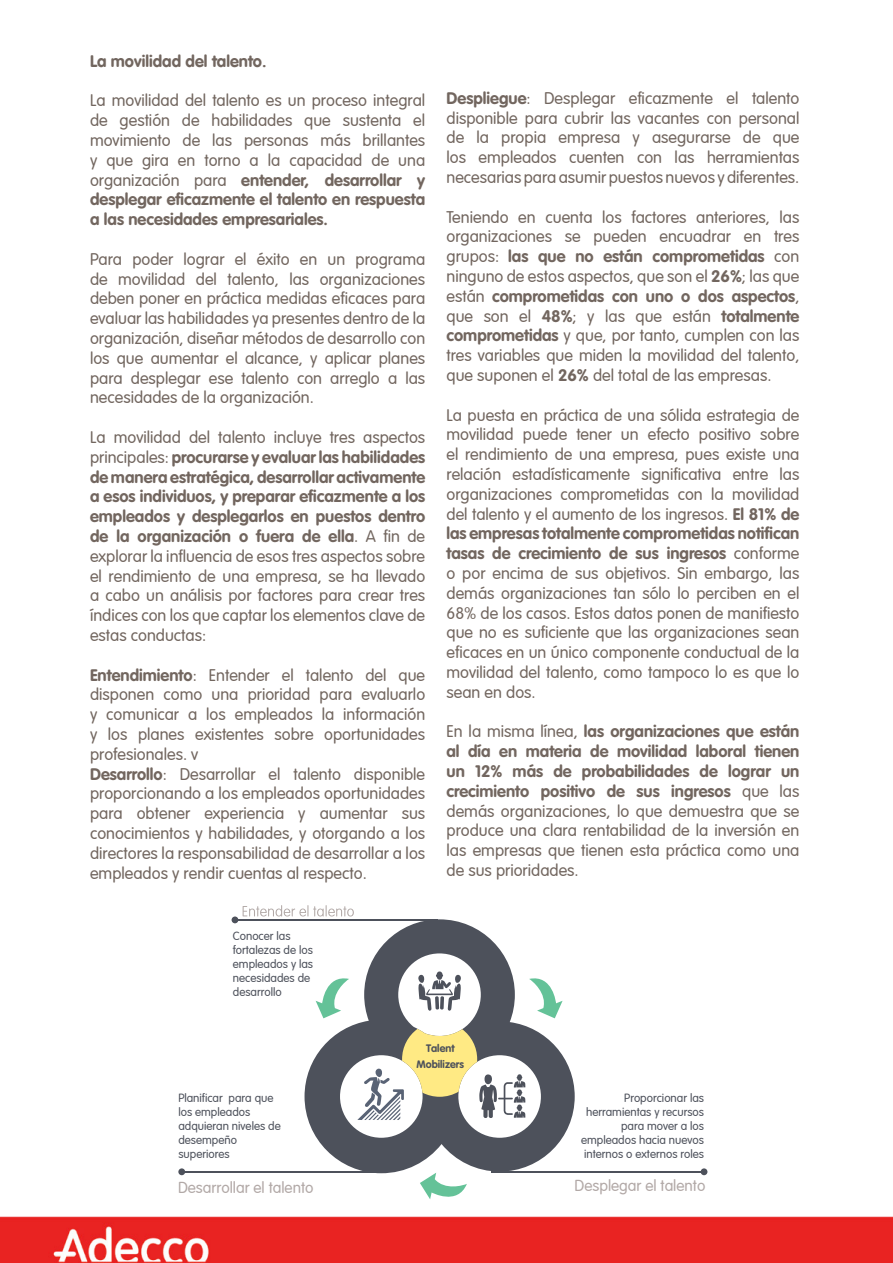
<style>
.page{position:relative;width:893px;height:1263px;background:#fff}
.page>*{position:absolute;margin:0;border:0;box-sizing:border-box;transform-origin:0 0}
.t1{font:300 16.5px/19.8px "VAG Rounded LT";color:#72665f;text-align:justify}
.t2{font:700 16.5px/19.8px "VAG Rounded";color:#72665f;text-align:justify}
.t3{font:700 16.5px "VAG Rounded LT";color:#72665f}
.t4{font:300 15.6px "VAG Rounded LT";color:#b2a9a7}
.t5{font:300 11.7px/14px "VAG Rounded LT";color:#4d515b}
.t6{font:700 10.65px/15.6px "VAG Rounded";color:#4d515b;text-align:center}
.s1{font-family:"VAG Rounded LT";font-weight:300}
.s2{font-family:"VAG Rounded";font-weight:700}
</style>
<div class="page">
<img style="left:0;top:1216px;width:893px;height:47px">
<hr style="left:491px;top:1171px;width:213px;height:2px;background:#4d515b">
<div style="left:701px;top:1168px;width:6px;height:7px;background:#4d515b;border-radius:50%"></div>
<hr style="left:182px;top:1171px;width:205px;height:2px;background:#4d515b">
<div style="left:178px;top:1168px;width:7px;height:7px;background:#4d515b;border-radius:50%"></div>
<hr style="left:235px;top:919px;width:203px;height:2px;background:#4d515b">
<div style="left:232px;top:916px;width:6px;height:7px;background:#4d515b;border-radius:50%"></div>
<svg style="left:308px;top:1056px;width:267px;height:117px;fill:#4d515b"></svg>
<svg style="left:420px;top:1173px;width:47px;height:26px"></svg>
<svg style="left:243px;top:905px;width:320px;height:215px"></svg>
<p class="t3" style="left:90px;top:51px;width:178px">La movilidad del talento.</p>
<p class="t1" style="left:90px;top:91px;width:337px">La movilidad del talento es un proceso integral de gestión de habilidades que sustenta el movimiento de las personas más brillantes y que gira en torno a la capacidad de una</p>
<p class="t2" style="left:90px;top:170px;width:337px"><span class="s1">organización para</span> entender, desarrollar y desplegar eficazmente el talento en respuesta a las necesidades empresariales.</p>
<p class="t1" style="left:90px;top:250px;width:337px">Para poder lograr el éxito en un programa de movilidad del talento, las organizaciones deben poner en práctica medidas eficaces para evaluar las habilidades ya presentes dentro de la organización, diseñar métodos de desarrollo con los que aumentar el alcance, y aplicar planes para desplegar ese talento con arreglo a las necesidades de la organización.</p>
<p class="t1" style="left:90px;top:428px;width:337px">La movilidad del talento incluye tres aspectos</p>
<p class="t2" style="left:90px;top:447px;width:337px"><span class="s1">principales:</span> procurarse y evaluar las habilidades de manera estratégica, desarrollar activamente a esos individuos, y preparar eficazmente a los empleados y desplegarlos en puestos dentro de la organización o fuera de ella<span class="s1">. A fin de</span></p>
<p class="t1" style="left:90px;top:547px;width:337px">explorar la influencia de esos tres aspectos sobre el rendimiento de una empresa, se ha llevado a cabo un análisis por factores para crear tres índices con los que captar los elementos clave de estas conductas:</p>
<p class="t1" style="left:90px;top:665px;width:337px;text-align:left"><span class="s2">Entendimiento</span>: Entender el talento del que disponen como una prioridad para evaluarlo y comunicar a los empleados la información y los planes existentes sobre oportunidades profesionales. v<br><span class="s2">Desarrollo</span>: Desarrollar el talento disponible proporcionando a los empleados oportunidades para obtener experiencia y aumentar sus conocimientos y habilidades, y otorgando a los directores la responsabilidad de desarrollar a los empleados y rendir cuentas al respecto.</p>
<p class="t5" style="left:233px;top:929px;width:82px">Conocer las fortalezas de los empleados y las necesidades de desarrollo</p>
<p class="t1" style="left:446px;top:89px;width:354px"><span class="s2">Despliegue</span>: Desplegar eficazmente el talento disponible para cubrir las vacantes con personal de la propia empresa y asegurarse de que los empleados cuenten con las herramientas necesarias para asumir puestos nuevos y diferentes.</p>
<p class="t1" style="left:446px;top:207px;width:354px">Teniendo en cuenta los factores anteriores, las organizaciones se pueden encuadrar en tres</p>
<p class="t2" style="left:446px;top:246px;width:354px"><span class="s1">grupos:</span> las que no están comprometidas <span class="s1">con</span></p>
<p class="t1" style="left:446px;top:267px;width:354px">ninguno de estos aspectos, que son el <span class="s2">26%</span>; las que</p>
<p class="t2" style="left:446px;top:286px;width:354px"><span class="s1">están</span> comprometidas con uno o dos aspectos<span class="s1">,</span></p>
<p class="t1" style="left:446px;top:306px;width:354px">que son el <span class="s2">48%</span>; y las que están <span class="s2">totalmente comprometidas</span> y que, por tanto, cumplen con las tres variables que miden la movilidad del talento, que suponen el <span class="s2">26%</span> del total de las empresas.</p>
<p class="t1" style="left:446px;top:405px;width:354px">La puesta en práctica de una sólida estrategia de movilidad puede tener un efecto positivo sobre el rendimiento de una empresa, pues existe una relación estadísticamente significativa entre las organizaciones comprometidas con la movilidad del talento y el aumento de los ingresos. <span class="s2">El 81% de</span></p>
<p class="t2" style="left:446px;top:523px;width:354px">las empresas totalmente comprometidas notifican tasas de crecimiento de sus ingresos <span class="s1">conforme</span></p>
<p class="t1" style="left:446px;top:564px;width:354px">o por encima de sus objetivos. Sin embargo, las demás organizaciones tan sólo lo perciben en el 68% de los casos. Estos datos ponen de manifiesto que no es suficiente que las organizaciones sean eficaces en un único componente conductual de la movilidad del talento, como tampoco lo es que lo sean en dos.</p>
<p class="t2" style="left:446px;top:721px;width:354px"><span class="s1">En la misma línea,</span> las organizaciones que están al día en materia de movilidad laboral tienen un 12% más de probabilidades de lograr un crecimiento positivo de sus ingresos <span class="s1">que las</span></p>
<p class="t1" style="left:446px;top:801px;width:354px">demás organizaciones, lo que demuestra que se produce una clara rentabilidad de la inversión en las empresas que tienen esta práctica como una de sus prioridades.</p>
<p class="t5" style="left:178px;top:1091px;width:104px">Planificar para que los empleados adquieran niveles de desempeño superiores</p>
<p class="t6" style="left:416px;top:1041px;width:49px">Talent<br>Mobilizers</p>
<p class="t5" style="left:581px;top:1091px;width:124px;text-align:right">Proporcionar las herramientas y recursos para mover a los empleados hacia nuevos internos o externos roles</p>
<p class="t4" style="left:178px;top:1179px;width:137px">Desarrollar el talento</p>
<p class="t4" style="left:575px;top:1177px;width:132px">Desplegar el talento</p>
</div>
